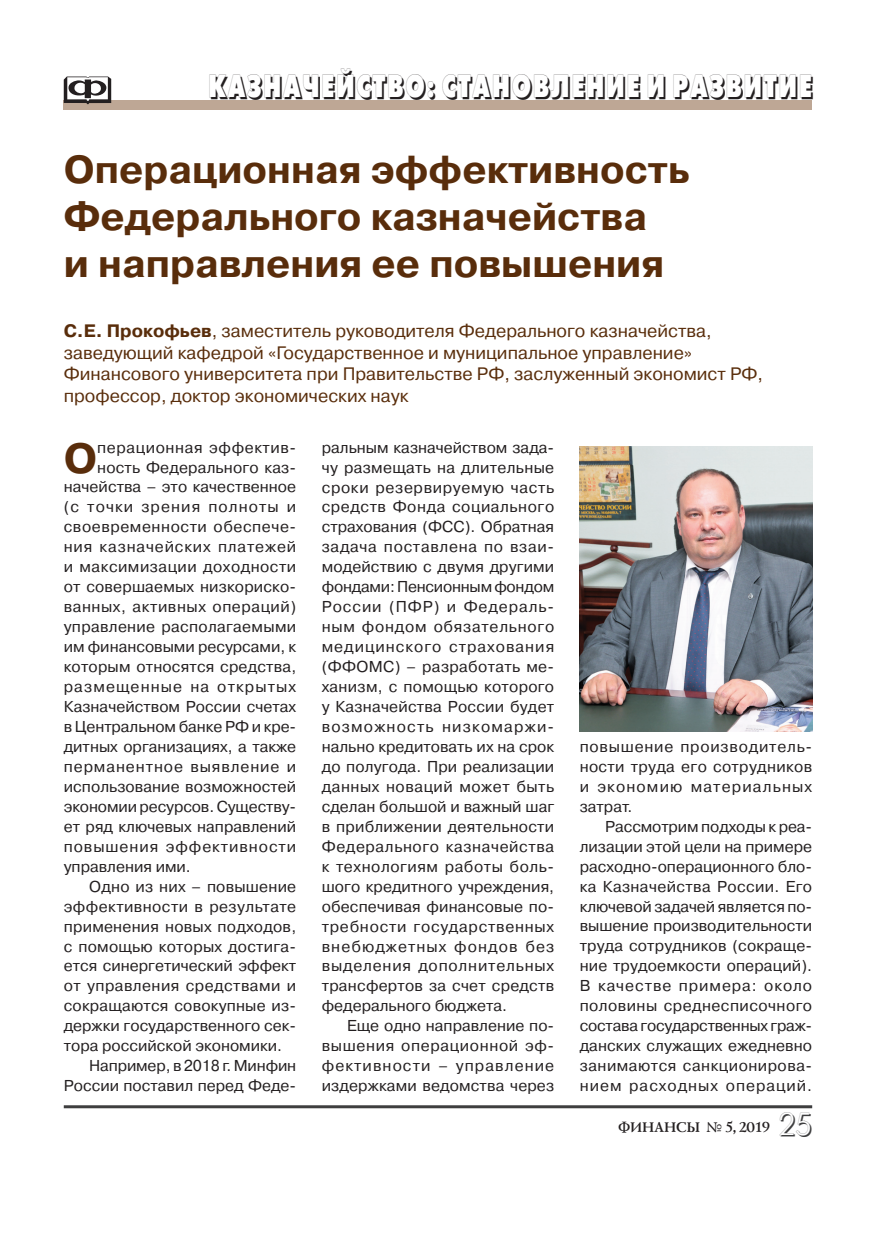
<style>
.page{position:relative;width:893px;height:1242px;background:#fff}
.page>*{position:absolute;margin:0;border:0;box-sizing:border-box;transform-origin:0 0}
.t1{font:700 42.15px "Pragmatica C";color:#592d0b}
.t2{font:700 39px/46.8px "Pragmatica C";color:#592d0b}
.t3{font:31.5px "Futuris X Shadow C";color:#231f20;scale:.7 1}
.t4{font:31.5px "Futuris Shadow C";color:#3e3e3f}
.t5{font:18px/21.6px "Pragmatica C";color:#592d0b}
.t6{font:15.75px/20px "Pragmatica C";letter-spacing:.015em;color:#231f20;text-align:justify}
.t7{font:15.75px "Pragmatica C";letter-spacing:.035em;color:#231f20}
.t8{font:15.75px "Pragmatica C";letter-spacing:-.005em;color:#231f20}
.t9{font:15.75px "Pragmatica C";letter-spacing:.06em;color:#231f20}
.t10{font:15.75px "Pragmatica C";letter-spacing:.07em;color:#231f20}
.t11{font:15.75px "Pragmatica C";letter-spacing:.055em;color:#231f20}
.t12{font:15.75px "Pragmatica C";letter-spacing:-.01em;color:#231f20}
.t13{font:700 14.25px "Lazurski C";color:#231f20}
.s1{font-weight:700}
</style>
<div class="page">
<hr style="left:64px;top:1105px;width:748px;height:3px;background:#3e3e3f">
<div style="left:64px;top:100px;width:748px;height:10px;background:#bea795"></div>
<img style="left:580px;top:446px;width:232px;height:285px">
<svg style="left:64px;top:76px;width:47px;height:28px"></svg>
<h3 class="t3" style="left:207px;top:73px;width:867px">КАЗНАЧЕЙСТВО: СТАНОВЛЕНИЕ И РАЗВИТИЕ</h3>
<h2 class="t2" style="left:64px;top:149px;width:627px">Операционная эффективность<br>Федерального казначейства<br>и направления ее повышения</h2>
<p class="t5" style="left:64px;top:321px;width:701px"><span class="s1">С.Е. Прокофьев</span>, заместитель руководителя Федерального казначейства, заведующий кафедрой «Государственное и муниципальное управление» Финансового университета при Правительстве РФ, заслуженный экономист РФ, профессор, доктор экономических наук</p>
<h1 class="t1" style="left:64px;top:442px;width:35px">О</h1>
<p class="t7" style="left:97px;top:441px;width:200px">перационная эффектив-</p>
<p class="t6" style="left:322px;top:438px;width:234px">ральным казначейством зада&shy;чу размещать на длительные сроки резервируемую часть средств Фонда социального страхования (ФСС). Обратная задача поставлена по взаи&shy;модействию с двумя другими фондами: Пенсионным фондом России (ПФР) и Федераль&shy;ным фондом обязательного медицинского страхования (ФФОМС) – разработать ме&shy;ханизм, с помощью которого у Казначейства России будет возможность низкомаржи&shy;нально кредитовать их на срок до полугода. При реализации данных новаций может быть сделан большой и важный шаг в приближении деятельности Федерального казначейства к технологиям работы боль&shy;шого кредитного учреждения, обеспечивая финансовые по&shy;требности государственных внебюджетных фондов без выделения дополнительных трансфертов за счет средств федерального бюджета.</p>
<p class="t6" style="left:322px;top:1017px;width:234px;text-indent:26px">Еще одно направление по&shy;вышения операционной эф&shy;фективности – управление издержками ведомства через</p>
<p class="t6" style="left:97px;top:458px;width:200px">ность Федерального каз-</p>
<p class="t6" style="left:64px;top:478px;width:234px">начейства – это качественное</p>
<p class="t10" style="left:64px;top:501px;width:234px">(с точки зрения полноты и</p>
<p class="t7" style="left:64px;top:521px;width:234px">своевременности обеспече-</p>
<p class="t11" style="left:64px;top:541px;width:234px">ния казначейских платежей</p>
<p class="t6" style="left:64px;top:558px;width:234px">и максимизации доходности</p>
<p class="t6" style="left:64px;top:578px;width:234px">от совершаемых низкориско-</p>
<p class="t7" style="left:64px;top:601px;width:234px">ванных, активных операций)</p>
<p class="t6" style="left:64px;top:618px;width:234px">управление располагаемыми</p>
<p class="t6" style="left:64px;top:638px;width:234px">им финансовыми ресурсами, к</p>
<p class="t6" style="left:64px;top:658px;width:234px">которым относятся средств а,</p>
<p class="t10" style="left:64px;top:681px;width:234px">размещенные на открытых</p>
<p class="t6" style="left:64px;top:698px;width:234px">Казначейством России счетах</p>
<p class="t8" style="left:64px;top:720px;width:234px">в Центральном банке РФ и кре-</p>
<p class="t6" style="left:64px;top:737px;width:234px">дитных организациях, а также</p>
<p class="t9" style="left:64px;top:760px;width:234px">перманентное выявление и</p>
<p class="t6" style="left:64px;top:777px;width:234px">использование возможностей</p>
<p class="t8" style="left:64px;top:800px;width:234px">экономии ресурсов. Существу-</p>
<p class="t6" style="left:64px;top:817px;width:234px">ет ряд ключевых направлений</p>
<p class="t9" style="left:64px;top:840px;width:234px">повышения эффективности</p>
<p class="t6" style="left:64px;top:857px;width:129px">управления ими.</p>
<p class="t6" style="left:89px;top:877px;width:208px">Одно из них – повышение</p>
<p class="t6" style="left:64px;top:897px;width:234px">эффективности в результате</p>
<p class="t6" style="left:64px;top:917px;width:234px">применения новых подходов,</p>
<p class="t6" style="left:64px;top:937px;width:234px">с помощью которых достига-</p>
<p class="t6" style="left:64px;top:957px;width:234px">ется синергетический эффект</p>
<p class="t6" style="left:64px;top:977px;width:234px">от управления средствами и</p>
<p class="t6" style="left:64px;top:997px;width:234px">сокращаются совокупные из-</p>
<p class="t6" style="left:64px;top:1017px;width:234px">держки государственного сек-</p>
<p class="t6" style="left:64px;top:1037px;width:220px">тора российской экономики.</p>
<p class="t12" style="left:89px;top:1060px;width:208px">Например, в 2018 г. Минфин</p>
<p class="t6" style="left:64px;top:1077px;width:234px">России поставил перед Феде-</p>
<p class="t6" style="left:580px;top:737px;width:234px">повышение производитель&shy;ности труда его сотрудников и экономию материальных затрат.</p>
<p class="t6" style="left:580px;top:817px;width:234px;text-indent:26px">Рассмотрим подходы к реа&shy;лизации этой цели на примере расходно-операционного бло&shy;ка Казначейства России. Его ключевой задачей является по&shy;вышение производительности труда сотрудников (сокраще&shy;ние трудоемкости операций).<br>В качестве примера: около половины среднесписочного состава государственных граж&shy;данских служащих ежедневно занимаются санкционирова&shy;нием расходных операций.</p>
<p class="t13" style="left:618px;top:1121px;width:153px">ФИНАНСЫ № 5, 2019</p>
<h3 class="t4" style="left:778px;top:1111px;width:36px">25</h3>
</div>
